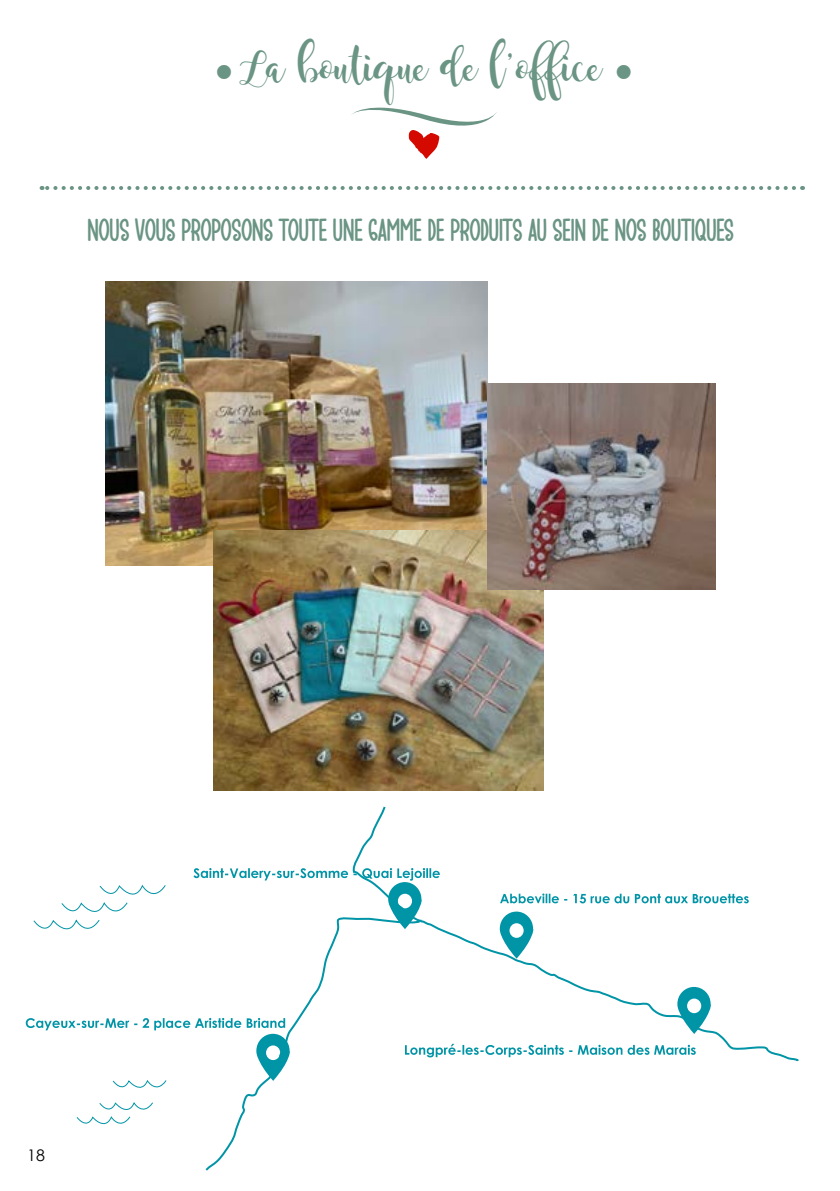
<style>
.page{position:relative;width:840px;height:1191px;background:#fff}
.page>*{position:absolute;margin:0;border:0;box-sizing:border-box;transform-origin:0 0}
.t1{font:32px "Magic Hour";color:#6a9483}
.t2{font:32px "Magnolia Sky";letter-spacing:-.025em;color:#6a9483}
.t3{font:16px "Century Gothic";color:#000}
.s1{font-family:"Century Gothic"}
</style>
<div class="page">
<svg style="left:351px;top:107px;width:146px;height:52px"></svg>
<svg style="left:42px;top:186px;width:751px;height:4px"></svg>
<svg style="left:33px;top:884px;width:133px;height:46px"></svg>
<svg style="left:193px;top:868px;width:246px;height:11px"></svg>
<svg style="left:502px;top:911px;width:29px;height:9px"></svg>
<svg style="left:423px;top:920px;width:376px;height:142px"></svg>
<img style="left:106px;top:282px;width:381px;height:283px">
<img style="left:213px;top:531px;width:330px;height:259px">
<img style="left:487px;top:383px;width:228px;height:206px">
<svg style="left:26px;top:1018px;width:177px;height:70px"></svg>
<svg style="left:76px;top:1102px;width:77px;height:23px"></svg>
<svg style="left:203px;top:806px;width:220px;height:365px"></svg>
<svg style="left:500px;top:893px;width:248px;height:10px"></svg>
<p class="t2" style="left:214px;top:51px;width:420px"><span class="s1">●</span> La boutique de l’office <span class="s1">●</span></p>
<p class="t1" style="left:87px;top:212px;width:647px">NOUS VOUS PROPOSONS TOUTE UNE GAMME DE PRODUITS AU SEIN DE NOS BOUTIQUES</p>
<p class="t3" style="left:27px;top:1144px;width:19px">18</p>
</div>
